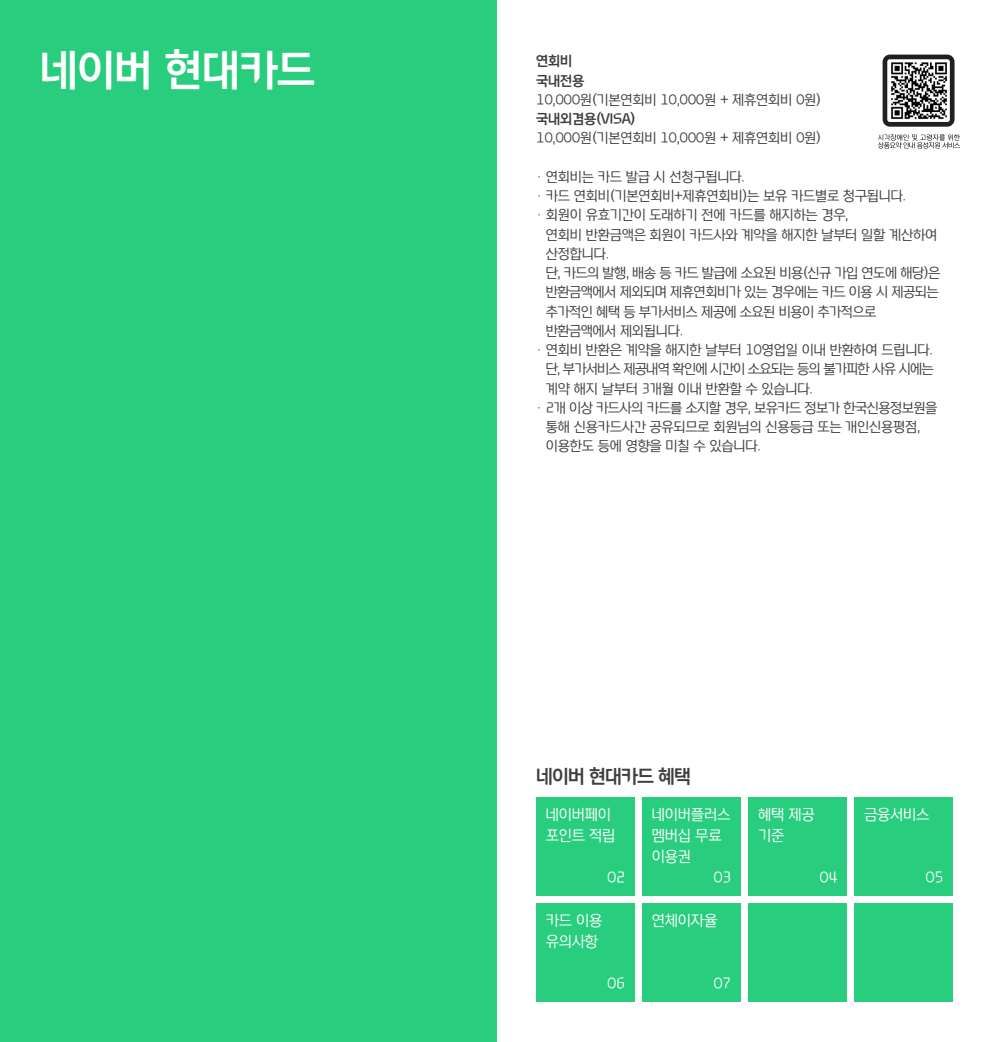
<style>
.page{position:relative;width:993px;height:1042px;background:#fff}
.page>*{position:absolute;margin:0;border:0;box-sizing:border-box;transform-origin:0 0}
.상품명{font:43.75px "Youandi Modern TB";letter-spacing:-.025em;color:#fff}
.t1{font:19.25px "Youandi Modern TB";letter-spacing:-.05em;color:#3e3e3f}
.t2{font:15.22px/21px "Youandi Modern TR";letter-spacing:-.025em;color:#fff}
.t3{font:14px/19.2px "Youandi Modern TR";letter-spacing:-.025em;color:#3e3e3f;text-align:justify}
.t4{font:14px/19.2px "Youandi Modern TR";letter-spacing:-.045em;color:#3e3e3f}
.t5{font:14px "Youandi Modern TB";letter-spacing:-.025em;color:#3e3e3f}
</style>
<div class="page">
<div style="left:0;top:0;width:496px;height:1042px;background:#28cd7e"></div>
<div style="left:536px;top:903px;width:98px;height:99px;background:#28cd7e"></div>
<div style="left:536px;top:797px;width:98px;height:99px;background:#28cd7e"></div>
<div style="left:642px;top:797px;width:98px;height:99px;background:#28cd7e"></div>
<div style="left:748px;top:903px;width:98px;height:99px;background:#28cd7e"></div>
<div style="left:854px;top:903px;width:98px;height:99px;background:#28cd7e"></div>
<div style="left:748px;top:797px;width:98px;height:99px;background:#28cd7e"></div>
<div style="left:854px;top:797px;width:98px;height:99px;background:#28cd7e"></div>
<div style="left:642px;top:903px;width:98px;height:99px;background:#28cd7e"></div>
<svg style="left:877px;top:134px;width:82px;height:15px"></svg>
<svg style="left:882px;top:55px;width:72px;height:72px"></svg>
<p class="상품명" style="left:40px;top:47px;width:277px">네이버 현대카드</p>
<p class="t5" style="left:536px;top:54px;width:38px">연회비</p>
<p class="t5" style="left:536px;top:73px;width:50px">국내전용</p>
<p class="t3" style="left:536px;top:90px;width:286px">10,000원(기본연회비 10,000원 + 제휴연회비 0원)</p>
<p class="t5" style="left:536px;top:111px;width:101px">국내외겸용(VISA)</p>
<p class="t3" style="left:536px;top:129px;width:286px">10,000원(기본연회비 10,000원 + 제휴연회비 0원)</p>
<p class="t3" style="left:536px;top:167px;width:210px">· 연회비는 카드 발급 시 선청구됩니다.</p>
<p class="t3" style="left:536px;top:187px;width:371px">· 카드 연회비(기본연회비+제휴연회비)는 보유 카드별로 청구됩니다.</p>
<p class="t4" style="left:545px;top:206px;width:396px;text-indent:-10px">· 회원이 유효기간이 도래하기 전에 카드를 해지하는 경우,<br>연회비 반환금액은 회원이 카드사와 계약을 해지한 날부터 일할 계산하여 산정합니다.<br>단, 카드의 발행, 배송 등 카드 발급에 소요된 비용(신규 가입 연도에 해당)은 반환금액에서 제외되며 제휴연회비가 있는 경우에는 카드 이용 시 제공되는 추가적인 혜택 등 부가서비스 제공에 소요된 비용이 추가적으로 반환금액에서 제외됩니다.</p>
<p class="t3" style="left:545px;top:341px;width:389px;text-indent:-10px">· 연회비 반환은 계약을 해지한 날부터 10영업일 이내 반환하여 드립니다. 단, 부가서비스 제공내역 확인에 시간이 소요되는 등의 불가피한 사유 시에는 계약 해지 날부터 3개월 이내 반환할 수 있습니다.</p>
<p class="t3" style="left:545px;top:398px;width:393px;text-align:left;text-indent:-10px">· 2개 이상 카드사의 카드를 소지할 경우, 보유카드 정보가 한국신용정보원을 통해 신용카드사간 공유되므로 회원님의 신용등급 또는 개인신용평점, 이용한도 등에 영향을 미칠 수 있습니다.</p>
<p class="t1" style="left:536px;top:766px;width:156px">네이버 현대카드 혜택</p>
<p class="t2" style="left:545px;top:804px;width:71px">네이버페이 포인트 적립</p>
<p class="t2" style="left:607px;top:867px;width:20px">02</p>
<p class="t2" style="left:651px;top:804px;width:80px">네이버플러스 멤버십 무료 이용권</p>
<p class="t2" style="left:713px;top:867px;width:20px">03</p>
<p class="t2" style="left:545px;top:910px;width:58px">카드 이용 유의사항</p>
<p class="t2" style="left:651px;top:910px;width:67px">연체이자율</p>
<p class="t2" style="left:607px;top:973px;width:20px">06</p>
<p class="t2" style="left:713px;top:973px;width:20px">07</p>
<p class="t2" style="left:757px;top:804px;width:58px">혜택 제공 기준</p>
<p class="t2" style="left:819px;top:867px;width:20px">04</p>
<p class="t2" style="left:863px;top:804px;width:67px">금융서비스</p>
<p class="t2" style="left:925px;top:867px;width:20px">05</p>
</div>
